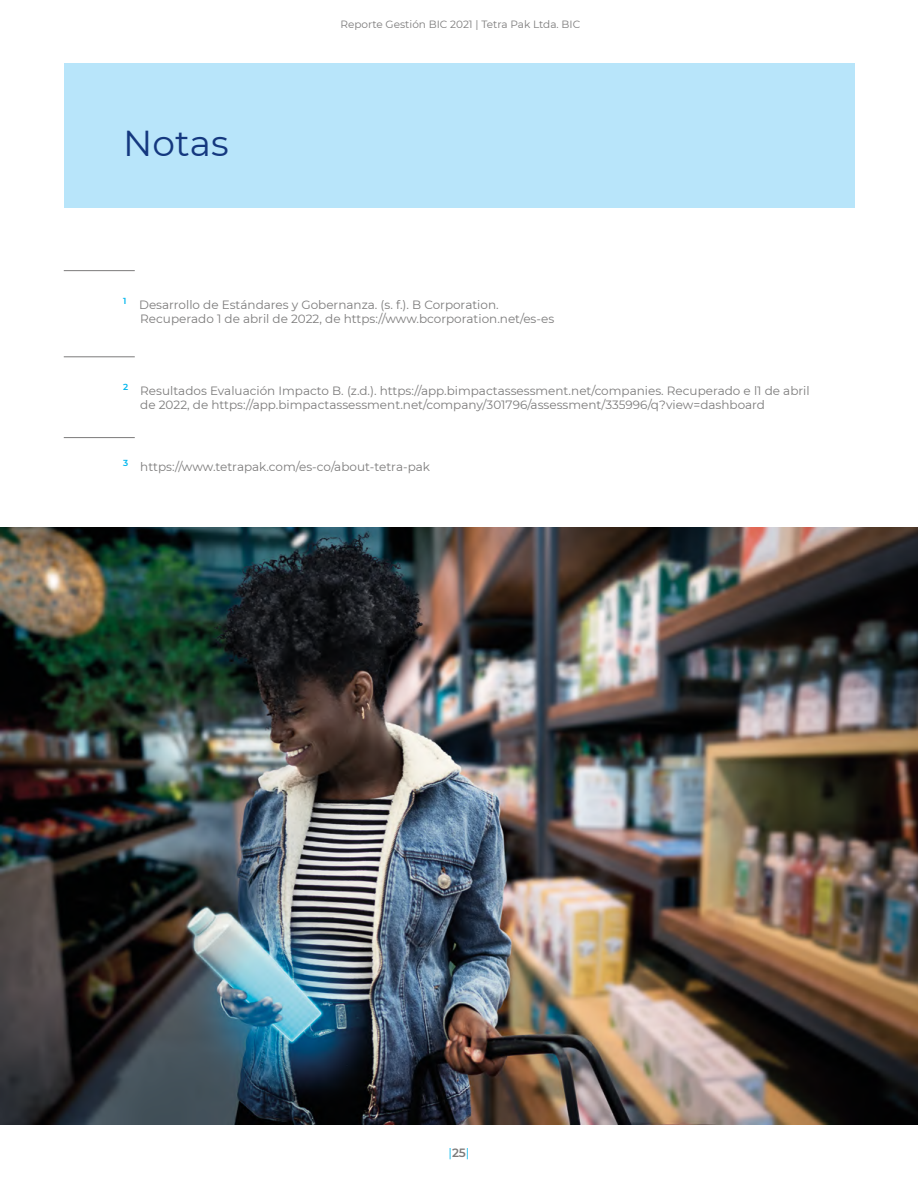
<style>
.page{position:relative;width:918px;height:1188px;background:#fff}
.page>*{position:absolute;margin:0;border:0;box-sizing:border-box;transform-origin:0 0}
.t1{font:36px "Montserrat";color:#14387f}
.t2{font:12px/14.4px "Montserrat";color:#7c7b7b}
.t3{font:12px "Montserrat";color:#00b6ed}
.t4{font:10.5px "Montserrat";color:#7c7b7b}
.s1{font-weight:600;color:#7c7b7b}
</style>
<div class="page">
<div style="left:64px;top:64px;width:790px;height:669px;background:#b8e5fa"></div>
<div style="left:0;top:208px;width:918px;height:525px;background:#fff"></div>
<hr style="left:64px;top:270px;width:71px;height:1px;background:#7c7b7b">
<hr style="left:64px;top:437px;width:71px;height:1px;background:#7c7b7b">
<hr style="left:64px;top:357px;width:71px;height:1px;background:#7c7b7b">
<img style="left:0;top:527px;width:918px;height:597px">
<h1 class="t1" style="left:123px;top:119px;width:107px">Notas</h1>
<p class="t4" style="left:340px;top:17px;width:241px">Reporte Gestión BIC 2021 | Tetra Pak Ltda. BIC</p>
<p class="t2" style="left:140px;top:297px;width:415px;text-indent:-17px"><sup>1</sup> Desarrollo de Estándares y Gobernanza. (s. f.). B Corporation.<br>Recuperado 1 de abril de 2022, de https://www.bcorporation.net/es-es</p>
<p class="t2" style="left:140px;top:383px;width:671px;text-indent:-17px"><sup>2</sup> Resultados Evaluación Impacto B. (z.d.). https://app.bimpactassessment.net/companies. Recuperado e l1 de abril de 2022, de https://app.bimpactassessment.net/company/301796/assessment/335996/q?view=dashboard</p>
<p class="t2" style="left:123px;top:459px;width:308px"><sup>3</sup> https://www.tetrapak.com/es-co/about-tetra-pak</p>
<p class="t3" style="left:448px;top:1145px;width:23px">|<span class="s1">25</span>|</p>
</div>
